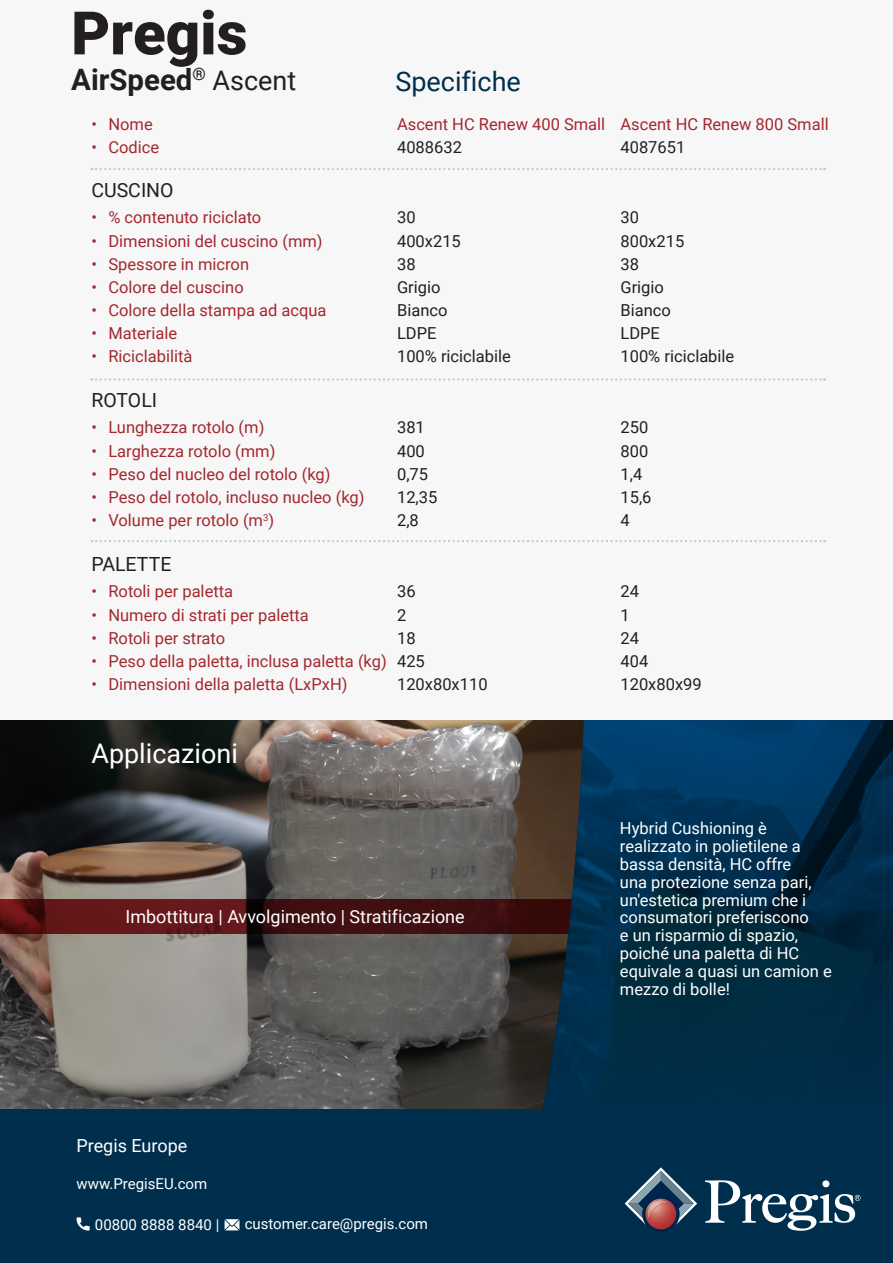
<style>
.page{position:relative;width:893px;height:1263px;background:#fff}
.page>*{position:absolute;margin:0;border:0;box-sizing:border-box;transform-origin:0 0}
.t1{font:900 60px "Roboto";color:#231f20}
.t2{font:700 29.4px "Roboto";color:#231f20}
.t3{font:27px "Roboto";color:#fff}
.t4{font:27px "Roboto";color:#002f4e}
.list_bullet{font:19.5px "Roboto";color:#231f20}
.t5{font:18px "Roboto";color:#fff}
.list_bullet-2{font:16.5px "Roboto";color:#a3282f}
.list_bullet-3{font:16.5px/17.9px "Roboto";color:#fff}
.list_bullet-4{font:16.5px "Roboto";color:#231f20}
.t6{font:15px "Roboto";color:#fff}
.s1{font-weight:400;font-size:27px}
</style>
<div class="page">
<img style="left:0;top:720px;width:491px;height:390px">
<svg style="left:0;top:899px;width:491px;height:35px"></svg>
<img style="left:505px;top:720px;width:388px;height:390px">
<div style="left:0;top:1110px;width:893px;height:153px;background:#002f4e"></div>
<svg style="left:76px;top:1217px;width:14px;height:13px"></svg>
<svg style="left:225px;top:1219px;width:14px;height:11px"></svg>
<div style="left:0;top:0;width:893px;height:720px;background:#f7f7f8"></div>
<svg style="left:91px;top:540px;width:734px;height:2px"></svg>
<svg style="left:91px;top:378px;width:734px;height:3px"></svg>
<svg style="left:91px;top:168px;width:734px;height:2px"></svg>
<div style="left:642px;top:1195px;width:37px;height:37px;background:#00254c;border-radius:50%"></div>
<svg style="left:625px;top:1167px;width:72px;height:62px"></svg>
<svg style="left:705px;top:1180px;width:155px;height:51px"></svg>
<p class="t1" style="left:71px;top:-9px;width:178px">Pregis</p>
<p class="t2" style="left:71px;top:59px;width:227px">AirSpeed<sup>®</sup> <span class="s1">Ascent</span></p>
<p class="list_bullet-2" style="left:91px;top:112px;width:63px">• Nome</p>
<p class="list_bullet-2" style="left:91px;top:135px;width:69px">• Codice</p>
<p class="list_bullet" style="left:91px;top:176px;width:84px">CUSCINO</p>
<p class="list_bullet-2" style="left:91px;top:206px;width:171px">• % contenuto riciclato</p>
<p class="list_bullet-2" style="left:91px;top:229px;width:233px">• Dimensioni del cuscino (mm)</p>
<p class="list_bullet-2" style="left:91px;top:252px;width:159px">• Spessore in micron</p>
<p class="list_bullet-2" style="left:91px;top:275px;width:154px">• Colore del cuscino</p>
<p class="list_bullet-2" style="left:91px;top:299px;width:237px">• Colore della stampa ad acqua</p>
<p class="list_bullet-2" style="left:91px;top:322px;width:87px">• Materiale</p>
<p class="list_bullet-2" style="left:91px;top:345px;width:103px">• Riciclabilità</p>
<p class="t4" style="left:395px;top:62px;width:127px">Specifiche</p>
<p class="list_bullet-2" style="left:620px;top:112px;width:210px">Ascent HC Renew 800 Small</p>
<p class="list_bullet-2" style="left:397px;top:112px;width:210px">Ascent HC Renew 400 Small</p>
<p class="list_bullet-4" style="left:397px;top:135px;width:66px">4088632</p>
<p class="list_bullet-4" style="left:620px;top:135px;width:66px">4087651</p>
<p class="list_bullet-4" style="left:397px;top:206px;width:20px">30</p>
<p class="list_bullet-4" style="left:397px;top:229px;width:65px">400x215</p>
<p class="list_bullet-4" style="left:397px;top:252px;width:20px">38</p>
<p class="list_bullet-4" style="left:397px;top:275px;width:45px">Grigio</p>
<p class="list_bullet-4" style="left:397px;top:299px;width:52px">Bianco</p>
<p class="list_bullet-4" style="left:397px;top:322px;width:41px">LDPE</p>
<p class="list_bullet-4" style="left:397px;top:345px;width:115px">100% riciclabile</p>
<p class="list_bullet-4" style="left:620px;top:206px;width:20px">30</p>
<p class="list_bullet-4" style="left:620px;top:229px;width:65px">800x215</p>
<p class="list_bullet-4" style="left:620px;top:252px;width:20px">38</p>
<p class="list_bullet-4" style="left:620px;top:275px;width:45px">Grigio</p>
<p class="list_bullet-4" style="left:620px;top:299px;width:52px">Bianco</p>
<p class="list_bullet-4" style="left:620px;top:322px;width:41px">LDPE</p>
<p class="list_bullet-4" style="left:620px;top:345px;width:115px">100% riciclabile</p>
<p class="list_bullet" style="left:91px;top:386px;width:67px">ROTOLI</p>
<p class="list_bullet-2" style="left:91px;top:416px;width:175px">• Lunghezza rotolo (m)</p>
<p class="list_bullet-2" style="left:91px;top:439px;width:186px">• Larghezza rotolo (mm)</p>
<p class="list_bullet-2" style="left:91px;top:462px;width:241px">• Peso del nucleo del rotolo (kg)</p>
<p class="list_bullet-2" style="left:91px;top:486px;width:275px">• Peso del rotolo, incluso nucleo (kg)</p>
<p class="list_bullet-2" style="left:91px;top:509px;width:184px">• Volume per rotolo (m<sup>3</sup>)</p>
<p class="list_bullet" style="left:91px;top:550px;width:81px">PALETTE</p>
<p class="list_bullet-2" style="left:91px;top:580px;width:143px">• Rotoli per paletta</p>
<p class="list_bullet-2" style="left:91px;top:603px;width:219px">• Numero di strati per paletta</p>
<p class="list_bullet-2" style="left:91px;top:626px;width:135px">• Rotoli per strato</p>
<p class="list_bullet-2" style="left:91px;top:649px;width:297px">• Peso della paletta, inclusa paletta (kg)</p>
<p class="list_bullet-2" style="left:91px;top:673px;width:258px">• Dimensioni della paletta (LxPxH)</p>
<p class="list_bullet-4" style="left:397px;top:416px;width:29px">381</p>
<p class="list_bullet-4" style="left:397px;top:439px;width:29px">400</p>
<p class="list_bullet-4" style="left:397px;top:462px;width:33px">0,75</p>
<p class="list_bullet-4" style="left:397px;top:486px;width:42px">12,35</p>
<p class="list_bullet-4" style="left:397px;top:509px;width:23px">2,8</p>
<p class="list_bullet-4" style="left:397px;top:580px;width:20px">36</p>
<p class="list_bullet-4" style="left:397px;top:603px;width:11px">2</p>
<p class="list_bullet-4" style="left:397px;top:626px;width:20px">18</p>
<p class="list_bullet-4" style="left:397px;top:649px;width:29px">425</p>
<p class="list_bullet-4" style="left:397px;top:673px;width:92px">120x80x110</p>
<p class="list_bullet-4" style="left:620px;top:416px;width:29px">250</p>
<p class="list_bullet-4" style="left:620px;top:439px;width:29px">800</p>
<p class="list_bullet-4" style="left:620px;top:462px;width:23px">1,4</p>
<p class="list_bullet-4" style="left:620px;top:486px;width:33px">15,6</p>
<p class="list_bullet-4" style="left:620px;top:509px;width:11px">4</p>
<p class="list_bullet-4" style="left:620px;top:580px;width:20px">24</p>
<p class="list_bullet-4" style="left:620px;top:603px;width:11px">1</p>
<p class="list_bullet-4" style="left:620px;top:626px;width:20px">24</p>
<p class="list_bullet-4" style="left:620px;top:649px;width:29px">404</p>
<p class="list_bullet-4" style="left:620px;top:673px;width:83px">120x80x99</p>
<p class="t3" style="left:91px;top:734px;width:148px">Applicazioni</p>
<p class="t5" style="left:126px;top:904px;width:341px">Imbottitura | Avvolgimento | Stratificazione</p>
<p class="t5" style="left:76px;top:1132px;width:112px">Pregis Europe</p>
<p class="t6" style="left:76px;top:1173px;width:132px">www.PregisEU.com</p>
<p class="t6" style="left:95px;top:1214px;width:126px">00800 8888 8840 |</p>
<p class="t6" style="left:245px;top:1213px;width:185px">customer.care@pregis.com</p>
<p class="list_bullet-3" style="left:620px;top:819px;width:213px">Hybrid Cushioning è realizzato in polietilene a bassa densità, HC offre<br>una protezione senza pari, un'estetica premium che i consumatori preferiscono<br>e un risparmio di spazio, poiché una paletta di HC equivale a quasi un camion e mezzo di bolle!</p>
</div>
